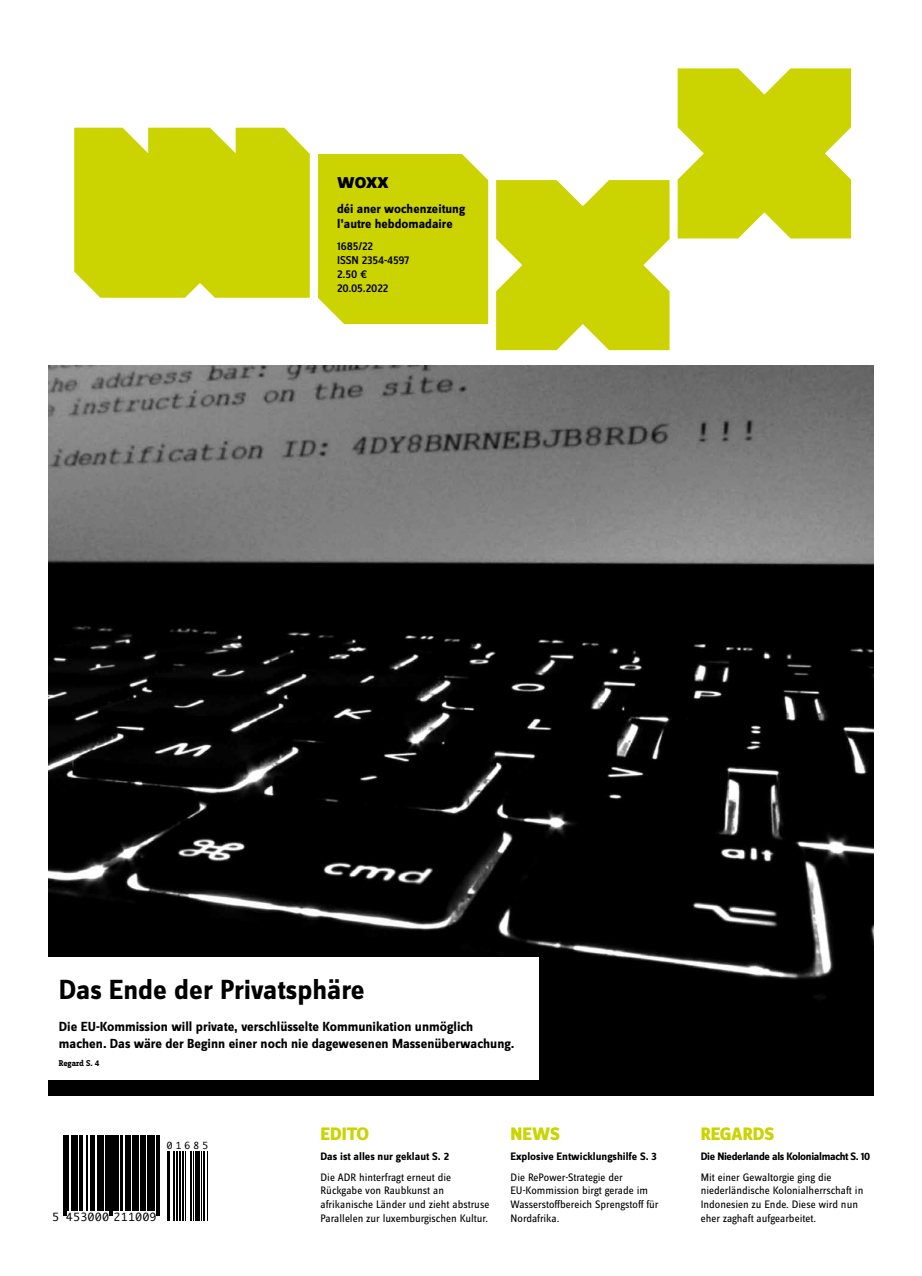
<style>
.page{position:relative;width:922px;height:1276px;background:#fff}
.page>*{position:absolute;margin:0;border:0;box-sizing:border-box;transform-origin:0 0}
.t1{font:700 28.75px "Zine Sans Dis";color:#000}
.t2{font:700 23.12px "Zine Sans Dis";color:#000}
.t3{font:800 18.75px "Zine Sans Dis";letter-spacing:-.01em;color:#cbd300}
.t4{font:700 13.75px/17.5px "Zine Sans Dis";color:#000}
.t5{font:700 13.12px/14.4px "Zine Sans Dis";color:#000}
.t6{font:500 11.88px/13.8px "Zine Sans Dis";letter-spacing:-.01em;color:#000}
.t7{font:11.25px/13.8px "Zine Sans Dis";color:#000}
.t8{font:700 11.25px "Zine Sans Dis";letter-spacing:-.005em;color:#000}
.t9{font:700 11.25px "Zine Sans Dis";letter-spacing:-.03em;color:#000}
.t10{font:10.88px "Monaco";letter-spacing:.065em;color:#000}
.t11{font:9.38px "Monaco";letter-spacing:.35em;color:#000}
.t12{font:700 8.75px "Zine Slab Dis";color:#000}
</style>
<div class="page">
<img style="left:49px;top:366px;width:823px;height:729px">
<svg style="left:63px;top:1135px;width:97px;height:81px;fill:#000"></svg>
<hr style="left:63px;top:1135px;width:1px;height:80px;background:#000">
<hr style="left:65px;top:1135px;width:1px;height:80px;background:#000">
<hr style="left:67px;top:1135px;width:1px;height:75px;background:#000">
<hr style="left:71px;top:1135px;width:2px;height:75px;background:#000">
<hr style="left:74px;top:1135px;width:3px;height:75px;background:#000">
<hr style="left:79px;top:1135px;width:1px;height:75px;background:#000">
<hr style="left:81px;top:1135px;width:1px;height:75px;background:#000">
<hr style="left:86px;top:1135px;width:1px;height:75px;background:#000">
<hr style="left:91px;top:1135px;width:2px;height:75px;background:#000">
<hr style="left:94px;top:1135px;width:1px;height:75px;background:#000">
<hr style="left:98px;top:1135px;width:2px;height:75px;background:#000">
<hr style="left:101px;top:1135px;width:1px;height:75px;background:#000">
<hr style="left:103px;top:1135px;width:1px;height:75px;background:#000">
<hr style="left:106px;top:1135px;width:3px;height:75px;background:#000">
<hr style="left:110px;top:1135px;width:1px;height:80px;background:#000">
<hr style="left:112px;top:1135px;width:1px;height:80px;background:#000">
<hr style="left:114px;top:1135px;width:2px;height:75px;background:#000">
<hr style="left:117px;top:1135px;width:2px;height:75px;background:#000">
<hr style="left:121px;top:1135px;width:2px;height:75px;background:#000">
<hr style="left:125px;top:1135px;width:2px;height:75px;background:#000">
<hr style="left:128px;top:1135px;width:2px;height:75px;background:#000">
<hr style="left:132px;top:1135px;width:2px;height:75px;background:#000">
<hr style="left:135px;top:1135px;width:3px;height:75px;background:#000">
<hr style="left:140px;top:1135px;width:1px;height:75px;background:#000">
<hr style="left:142px;top:1135px;width:3px;height:75px;background:#000">
<hr style="left:147px;top:1135px;width:1px;height:75px;background:#000">
<hr style="left:149px;top:1135px;width:3px;height:75px;background:#000">
<hr style="left:153px;top:1135px;width:1px;height:75px;background:#000">
<hr style="left:156px;top:1135px;width:1px;height:80px;background:#000">
<hr style="left:158px;top:1135px;width:1px;height:80px;background:#000">
<div style="left:26px;top:957px;width:513px;height:123px;background:#fff"></div>
<svg style="left:496px;top:180px;width:173px;height:170px;background:#cfd717"></svg>
<svg style="left:677px;top:68px;width:173px;height:170px;background:#d0d718"></svg>
<div style="left:318px;top:154px;width:170px;height:170px;background:#cbd300"></div>
<div style="left:74px;top:128px;width:236px;height:170px;background:#cbd300"></div>
<hr style="left:167px;top:1151px;width:1px;height:70px;background:#000">
<hr style="left:168px;top:1151px;width:2px;height:70px;background:#000">
<hr style="left:173px;top:1151px;width:2px;height:70px;background:#000">
<hr style="left:175px;top:1151px;width:1px;height:70px;background:#000">
<hr style="left:177px;top:1151px;width:1px;height:70px;background:#000">
<hr style="left:179px;top:1151px;width:2px;height:70px;background:#000">
<hr style="left:182px;top:1151px;width:2px;height:70px;background:#000">
<hr style="left:185px;top:1151px;width:1px;height:70px;background:#000">
<hr style="left:189px;top:1151px;width:1px;height:70px;background:#000">
<hr style="left:191px;top:1151px;width:1px;height:70px;background:#000">
<hr style="left:193px;top:1151px;width:1px;height:70px;background:#000">
<hr style="left:195px;top:1151px;width:2px;height:70px;background:#000">
<hr style="left:197px;top:1151px;width:3px;height:70px;background:#000">
<hr style="left:201px;top:1151px;width:1px;height:70px;background:#000">
<hr style="left:203px;top:1151px;width:1px;height:70px;background:#000">
<hr style="left:207px;top:1151px;width:1px;height:70px;background:#000">
<h2 class="t2" style="left:337px;top:169px;width:53px">woxx</h2>
<p class="t5" style="left:337px;top:202px;width:130px">déi aner wochenzeitung l’autre hebdomadaire</p>
<p class="t6" style="left:337px;top:240px;width:74px">1685/22<br>ISSN 2354-4597<br>2.50 €<br>20.05.2022</p>
<h1 class="t1" style="left:59px;top:975px;width:307px">Das Ende der Privatsphäre</h1>
<p class="t4" style="left:59px;top:1018px;width:457px">Die EU-Kommission will private, verschlüsselte Kommunikation unmöglich machen. Das wäre der Beginn einer noch nie dagewesenen Massenüberwachung.</p>
<p class="t12" style="left:59px;top:1058px;width:42px">Regard S. 4</p>
<h3 class="t3" style="left:320px;top:1123px;width:50px">EDITO</h3>
<h3 class="t3" style="left:510px;top:1123px;width:51px">NEWS</h3>
<h3 class="t3" style="left:700px;top:1123px;width:75px">REGARDS</h3>
<p class="t8" style="left:320px;top:1150px;width:130px">Das ist alles nur geklaut S. 2</p>
<p class="t7" style="left:320px;top:1170px;width:170px">Die ADR hinterfragt erneut die Rückgabe von Raubkunst an afrikanische Länder und zieht abstruse Parallelen zur luxemburgischen Kultur.</p>
<p class="t11" style="left:167px;top:1137px;width:43px">01685</p>
<p class="t8" style="left:510px;top:1150px;width:147px">Explosive Entwicklungshilfe S. 3</p>
<p class="t7" style="left:510px;top:1170px;width:149px">Die RePower-Strategie der<br>EU-Kommission birgt gerade im<br>Wasserstoffbereich Sprengstoff für<br>Nordafrika.</p>
<p class="t9" style="left:700px;top:1150px;width:171px">Die Niederlande als Kolonialmacht S. 10</p>
<p class="t7" style="left:700px;top:1170px;width:164px">Mit einer Gewaltorgie ging die niederländische Kolonialherrschaft in<br>Indonesien zu Ende. Diese wird nun</p>
<p class="t10" style="left:52px;top:1207px;width:106px">5 453000 211009</p>
<p class="t7" style="left:700px;top:1211px;width:117px">eher zaghaft aufgearbeitet.</p>
</div>
